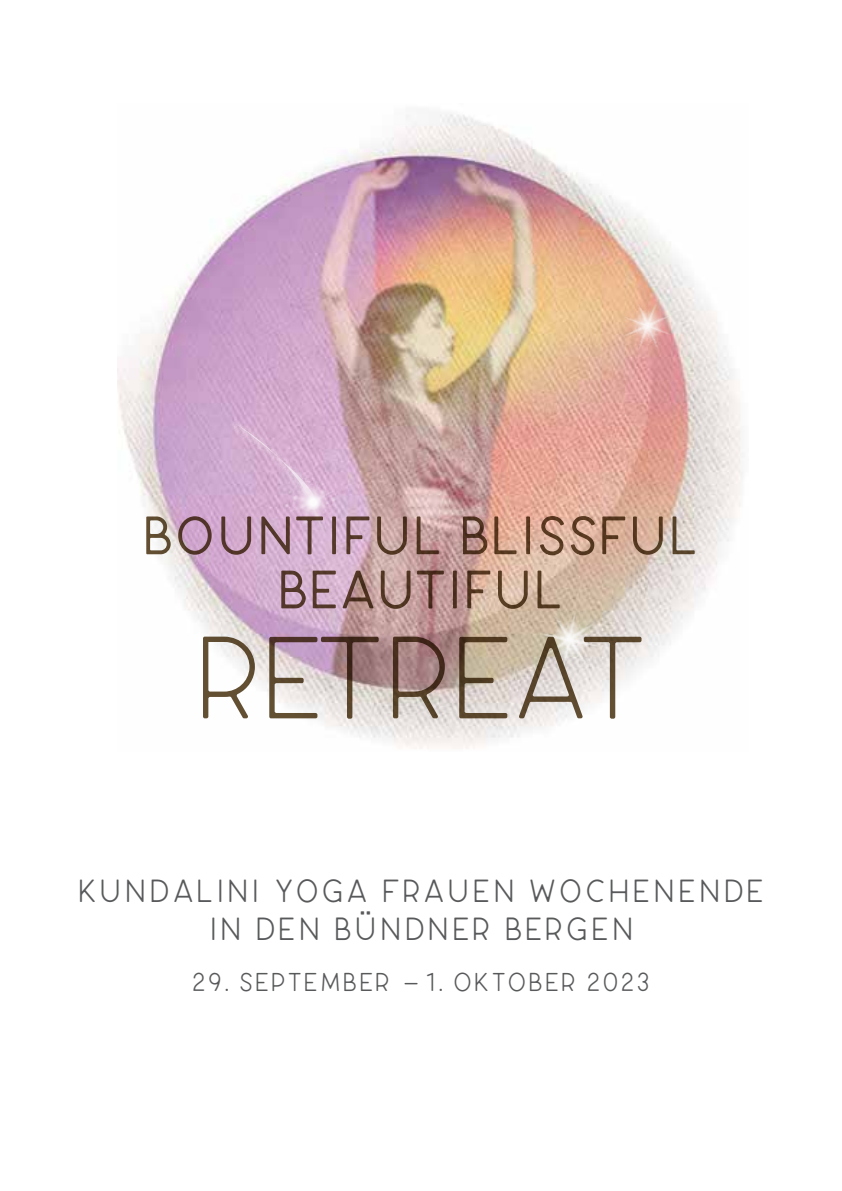
<style>
.page{position:relative;width:842px;height:1191px;background:#fff}
.page>*{position:absolute;margin:0;border:0;box-sizing:border-box;transform-origin:0 0}
.t1{font:116.8px "CAROSE Thin";color:#645033}
.t2{font:54px/54px "CAROSE Regular";color:#645033;text-align:center}
.t3{font:32.2px/38.6px "CAROSE Light";letter-spacing:.055em;color:#58595b;text-align:center}
.t4{font:26px "CAROSE Light";letter-spacing:.055em;color:#58595b}
</style>
<div class="page">
<img style="left:118px;top:114px;width:625px;height:635px">
<img style="left:225px;top:433px;width:144px;height:153px">
<svg style="left:216px;top:417px;width:119px;height:94px;background:#d6b0d1"></svg>
<img style="left:500px;top:559px;width:146px;height:130px">
<img style="left:587px;top:253px;width:131px;height:121px">
<h2 class="t2" style="left:143px;top:508px;width:557px">BOUNTIFUL BLISSFUL<br>BEAUTIFUL</h2>
<h1 class="t1" style="left:195px;top:609px;width:454px">RETREAT</h1>
<p class="t3" style="left:78px;top:871px;width:687px">KUNDALINI YOGA FRAUEN WOCHENENDE<br>IN DEN BÜNDNER BERGEN</p>
<p class="t4" style="left:192px;top:967px;width:460px">29. SEPTEMBER - 1. OKTOBER 2023</p>
</div>
